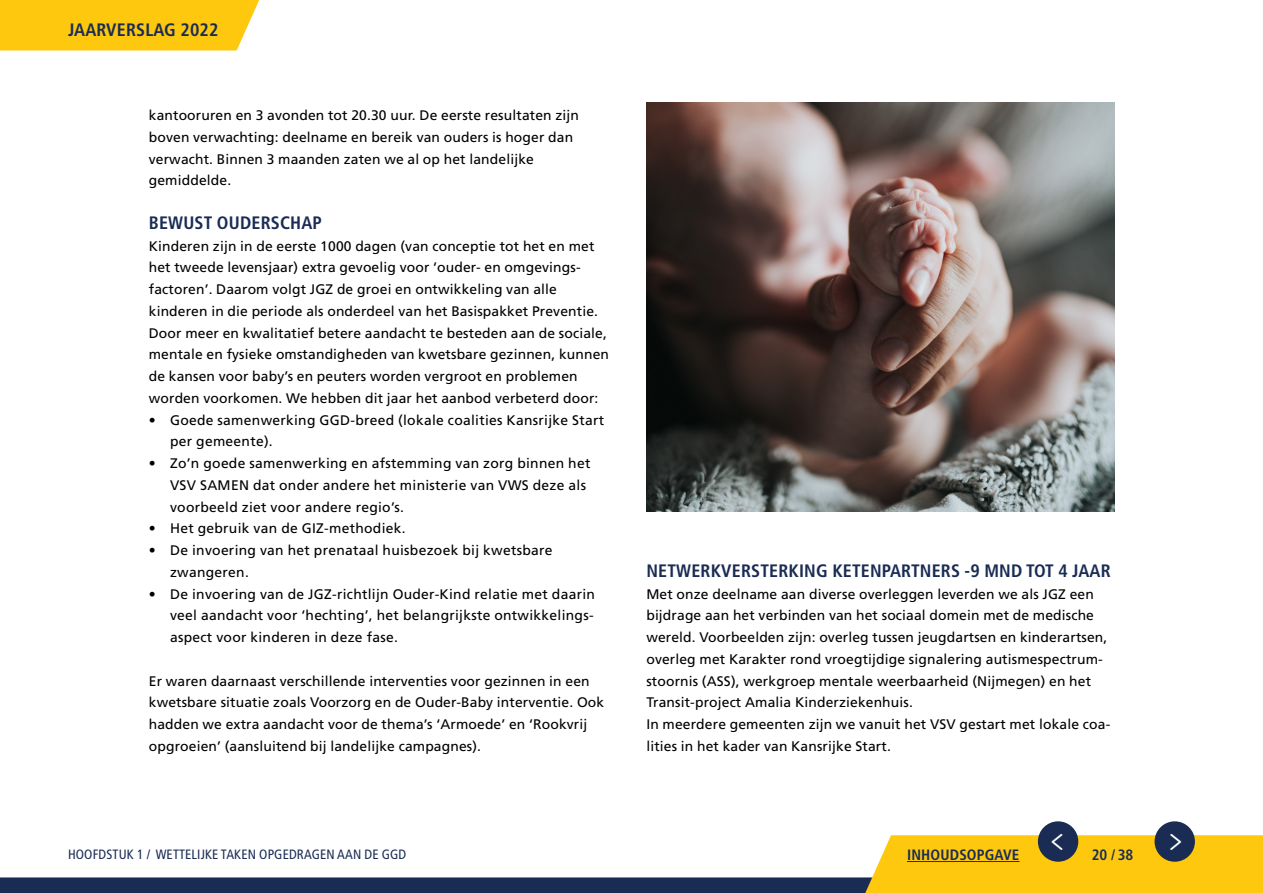
<style>
.page{position:relative;width:1263px;height:893px;background:#fff}
.page>*{position:absolute;margin:0;border:0;box-sizing:border-box;transform-origin:0 0}
.GGD_tussenkop_H3{font:700 condensed 18px "Frutiger LT Std";letter-spacing:.01em;color:#1a2c54}
.t1{font:700 condensed 15px "Frutiger LT Std";letter-spacing:.01em;color:#1a2c54}
.GGD_plat{font:13.8px/21.8px "Frutiger LT Std";letter-spacing:.01em;color:#000}
.GGD_plat_witregel_na{font:13.8px/21.8px "Frutiger LT Std";letter-spacing:.01em;color:#000}
.t2{font:condensed 13.5px "Frutiger LT Std";letter-spacing:.01em;color:#1a2c54}
</style>
<div class="page">
<div style="left:0;top:0;width:259px;height:50px;background:#fec80f"></div>
<div style="left:1038px;top:821px;width:40px;height:41px;background:#1a2c54;border-radius:50%"></div>
<div style="left:1154px;top:821px;width:41px;height:41px;background:#1a2c54;border-radius:50%"></div>
<img style="left:646px;top:102px;width:468px;height:410px">
<svg style="left:0;top:833px;width:1263px;height:60px"></svg>
<h1 class="GGD_tussenkop_H3" style="left:68px;top:19px;width:152px">JAARVERSLAG 2022</h1>
<p class="GGD_plat_witregel_na" style="left:149px;top:104px;width:432px">kantooruren en 3 avonden tot 20.30 uur. De eerste resultaten zijn boven verwachting: deelname en bereik van ouders is hoger dan verwacht. Binnen 3 maanden zaten we al op het landelijke gemiddelde.</p>
<h3 class="GGD_tussenkop_H3" style="left:149px;top:212px;width:175px">BEWUST OUDERSCHAP</h3>
<p class="GGD_plat" style="left:149px;top:235px;width:462px">Kinderen zijn in de eerste 1000 dagen (van conceptie tot het en met het tweede levensjaar) extra gevoelig voor ‘ouder- en omgevings&shy;factoren’. Daarom volgt JGZ de groei en ontwikkeling van alle kinderen in die periode als onderdeel van het Basispakket Preventie.<br>Door meer en kwalitatief betere aandacht te besteden aan de sociale, mentale en fysieke omstandigheden van kwetsbare gezinnen, kunnen de kansen voor baby’s en peuters worden vergroot en problemen worden voorkomen. We hebben dit jaar het aanbod verbeterd door:</p>
<p class="GGD_plat" style="left:170px;top:409px;width:436px;text-indent:-21px">• Goede samenwerking GGD-breed (lokale coalities Kansrijke Start per gemeente).</p>
<p class="GGD_plat" style="left:170px;top:452px;width:422px;text-indent:-21px">• Zo’n goede samenwerking en afstemming van zorg binnen het<br>VSV SAMEN dat onder andere het ministerie van VWS deze als voorbeeld ziet voor andere regio’s.</p>
<p class="GGD_plat" style="left:149px;top:518px;width:258px">• Het gebruik van de GIZ-methodiek.</p>
<p class="GGD_plat" style="left:170px;top:539px;width:384px;text-indent:-21px">• De invoering van het prenataal huisbezoek bij kwetsbare zwangeren.</p>
<p class="GGD_plat" style="left:170px;top:583px;width:426px;text-align:justify;text-indent:-21px">• De invoering van de JGZ-richtlijn Ouder-Kind relatie met daarin veel aandacht voor ‘hechting’, het belangrijkste ontwikkelings&shy;aspect voor kinderen in deze fase.</p>
<p class="GGD_plat_witregel_na" style="left:149px;top:670px;width:457px">Er waren daarnaast verschillende interventies voor gezinnen in een kwetsbare situatie zoals Voorzorg en de Ouder-Baby interventie. Ook hadden we extra aandacht voor de thema’s ‘Armoede’ en ‘Rookvrij opgroeien’ (aansluitend bij landelijke campagnes).</p>
<h3 class="GGD_tussenkop_H3" style="left:646px;top:560px;width:466px">NETWERKVERSTERKING KETENPARTNERS -9 MND TOT 4 JAAR</h3>
<p class="GGD_plat" style="left:646px;top:583px;width:462px">Met onze deelname aan diverse overleggen leverden we als JGZ een bijdrage aan het verbinden van het sociaal domein met de medische wereld. Voorbeelden zijn: overleg tussen jeugdartsen en kinderartsen, overleg met Karakter rond vroegtijdige signalering autismespectrum&shy;stoornis (ASS), werkgroep mentale weerbaarheid (Nijmegen) en het Transit-project Amalia Kinderziekenhuis.</p>
<p class="GGD_plat_witregel_na" style="left:646px;top:713px;width:465px">In meerdere gemeenten zijn we vanuit het VSV gestart met lokale coa&shy;lities in het kader van Kansrijke Start.</p>
<p class="t2" style="left:68px;top:846px;width:340px">HOOFDSTUK 1 / WETTELIJKE TAKEN OPGEDRAGEN AAN DE GGD</p>
<p class="t1" style="left:907px;top:846px;width:114px">INHOUDSOPGAVE</p>
<p class="t1" style="left:1092px;top:846px;width:43px">20 /38</p>
</div>
